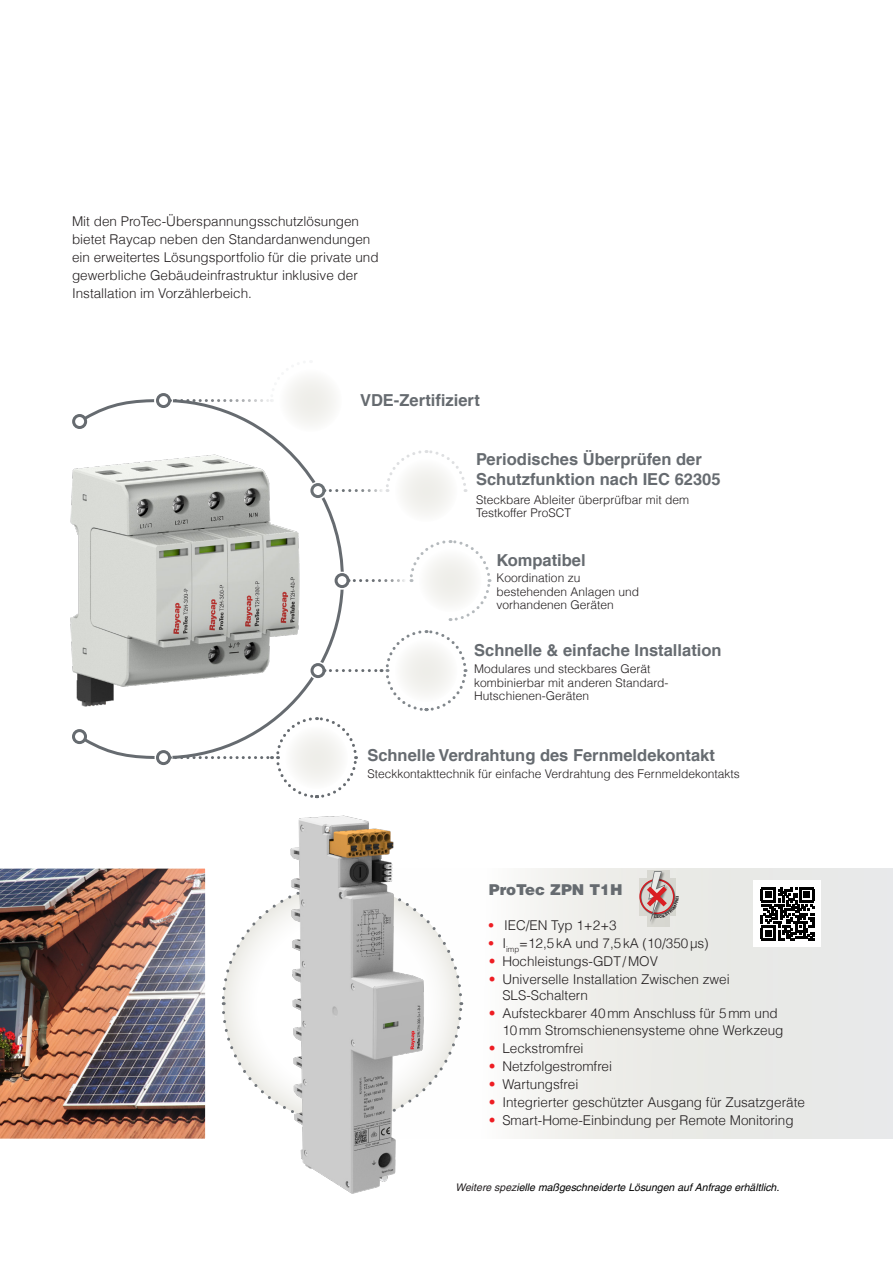
<style>
.page{position:relative;width:893px;height:1263px;background:#fff}
.page>*{position:absolute;margin:0;border:0;box-sizing:border-box;transform-origin:0 0}
.t1{font:700 16.5px/19.8px "Helvetica LT Com";color:#666b70}
.t2{font:900 15px "Helvetica Com";color:#666b70}
.t3{font:300 13.5px/18px "Helvetica LT Com";color:#231f20}
.t4{font:300 12px/13.5px "Helvetica LT Com";color:#231f20}
.t5{font:italic 10.5px "Helvetica LT Com";color:#000101}
.s1{font-weight:700;color:#ee1d23}
.s2{color:#ee1d23}
.s3{color:#231f20}
</style>
<div class="page">
<svg style="left:520px;top:868px;width:373px;height:271px;background:#ebebe9"></svg>
<img style="left:70px;top:414px;width:11px;height:330px">
<svg style="left:81px;top:399px;width:263px;height:229px"></svg>
<div style="left:72px;top:414px;width:15px;height:15px;border:3px solid #666b70;border-radius:50%"></div>
<svg style="left:333px;top:572px;width:18px;height:18px"></svg>
<svg style="left:309px;top:482px;width:18px;height:18px"></svg>
<div style="left:163px;top:398px;width:10px;height:5px;background:#f4f4f5"></div>
<svg style="left:154px;top:392px;width:18px;height:18px"></svg>
<div style="left:310px;top:483px;width:15px;height:15px;border:3px solid #6a7074;border-radius:50%"></div>
<div style="left:156px;top:393px;width:15px;height:15px;border:3px solid #666b70;border-radius:50%"></div>
<svg style="left:348px;top:540px;width:144px;height:81px"></svg>
<div style="left:335px;top:573px;width:15px;height:15px;border:3px solid #666b70;border-radius:50%"></div>
<svg style="left:170px;top:396px;width:109px;height:6px"></svg>
<svg style="left:318px;top:448px;width:150px;height:45px"></svg>
<div style="left:419px;top:549px;width:63px;height:63px;background:#f6f6f3;border-radius:50%"></div>
<div style="left:395px;top:459px;width:63px;height:63px;background:#f6f6f3;border-radius:50%"></div>
<div style="left:279px;top:369px;width:63px;height:63px;background:#f6f6f3;border-radius:50%"></div>
<div style="left:72px;top:729px;width:15px;height:15px;border:3px solid #666b70;border-radius:50%"></div>
<svg style="left:221px;top:921px;width:243px;height:166px"></svg>
<img style="left:0;top:868px;width:206px;height:271px">
<svg style="left:81px;top:628px;width:387px;height:149px"></svg>
<div style="left:156px;top:750px;width:15px;height:15px;border:3px solid #666b70;border-radius:50%"></div>
<div style="left:285px;top:726px;width:63px;height:63px;background:#f5f5f2;border-radius:50%"></div>
<img style="left:257px;top:777px;width:194px;height:417px">
<img style="left:647px;top:870px;width:23px;height:56px">
<div style="left:754px;top:880px;width:67px;height:66px;background:#fff"></div>
<svg style="left:761px;top:887px;width:53px;height:54px"></svg>
<svg style="left:639px;top:871px;width:40px;height:51px;background:#cfb0ad"></svg>
<p class="t3" style="left:72px;top:212px;width:308px">Mit den ProTec-Überspannungsschutzlösungen bietet Raycap neben den Standardanwendungen ein erweitertes Lösungsportfolio für die private und gewerbliche Gebäudeinfrastruktur inklusive der Installation im Vorzählerbeich.</p>
<p class="t1" style="left:360px;top:391px;width:121px">VDE-Zertifiziert</p>
<p class="t1" style="left:476px;top:449px;width:246px">Periodisches Überprüfen der<br>Schutzfunktion nach IEC 62305</p>
<p class="t4" style="left:476px;top:492px;width:215px">Steckbare Ableiter überprüfbar mit dem<br>Testkoffer ProSCT</p>
<p class="t1" style="left:496px;top:550px;width:91px">Kompatibel</p>
<p class="t4" style="left:496px;top:571px;width:144px">Koordination zu bestehenden Anlagen und vorhandenen Geräten</p>
<p class="t1" style="left:474px;top:640px;width:249px">Schnelle &amp; einfache Installation</p>
<p class="t4" style="left:474px;top:662px;width:196px">Modulares und steckbares Gerät kombinierbar mit anderen Standard-<br>Hutschienen-Geräten</p>
<p class="t1" style="left:368px;top:745px;width:349px">Schnelle Verdrahtung des Fernmeldekontakt</p>
<p class="t4" style="left:368px;top:766px;width:374px">Steckkontakttechnik für einfache Verdrahtung des Fernmeldekontakts</p>
<p class="t2" style="left:489px;top:880px;width:135px">ProTec ZPN T1H</p>
<p class="t3" style="left:489px;top:916px;width:129px"><span class="s1">•</span> IEC/EN Typ 1+2+3</p>
<p class="t3" style="left:489px;top:934px;width:221px"><span class="s1">•</span> I<sub>imp</sub>=12,5kA und 7,5kA (10/350µs)</p>
<p class="t3" style="left:489px;top:952px;width:171px"><span class="s2">•</span> Hochleistungs-GDT/MOV</p>
<p class="t3" style="left:502px;top:970px;width:229px;line-height:16.5px;text-indent:-14px"><span class="s2">•</span> Universelle Installation Zwischen zwei<br>SLS-Schaltern</p>
<p class="t3" style="left:502px;top:1005px;width:283px;line-height:16.5px;text-indent:-14px"><span class="s2">•</span> Aufsteckbarer 40mm Anschluss für 5mm und<br>10mm Stromschienensysteme ohne Werkzeug</p>
<p class="t3" style="left:489px;top:1039px;width:96px"><span class="s2">•</span> Leckstromfrei</p>
<p class="t3" style="left:489px;top:1057px;width:125px"><span class="s2">•</span> Netzfolgestromfrei</p>
<p class="t3" style="left:489px;top:1075px;width:91px"><span class="s2">•</span> Wartungsfrei</p>
<p class="t3" style="left:489px;top:1093px;width:318px"><span class="s2">•</span> Integrierter geschützter Ausgang für Zusatzgeräte</p>
<p class="t3" style="left:489px;top:1111px;width:306px"><span class="s2">•</span> Smart-Home-Einbindung per Remote Monitoring</p>
<p class="t5" style="left:455px;top:1181px;width:325px"><span class="s3">Weitere spez</span>ielle maßgeschneiderte Lösungen auf Anfrage erhältlich.</p>
</div>
